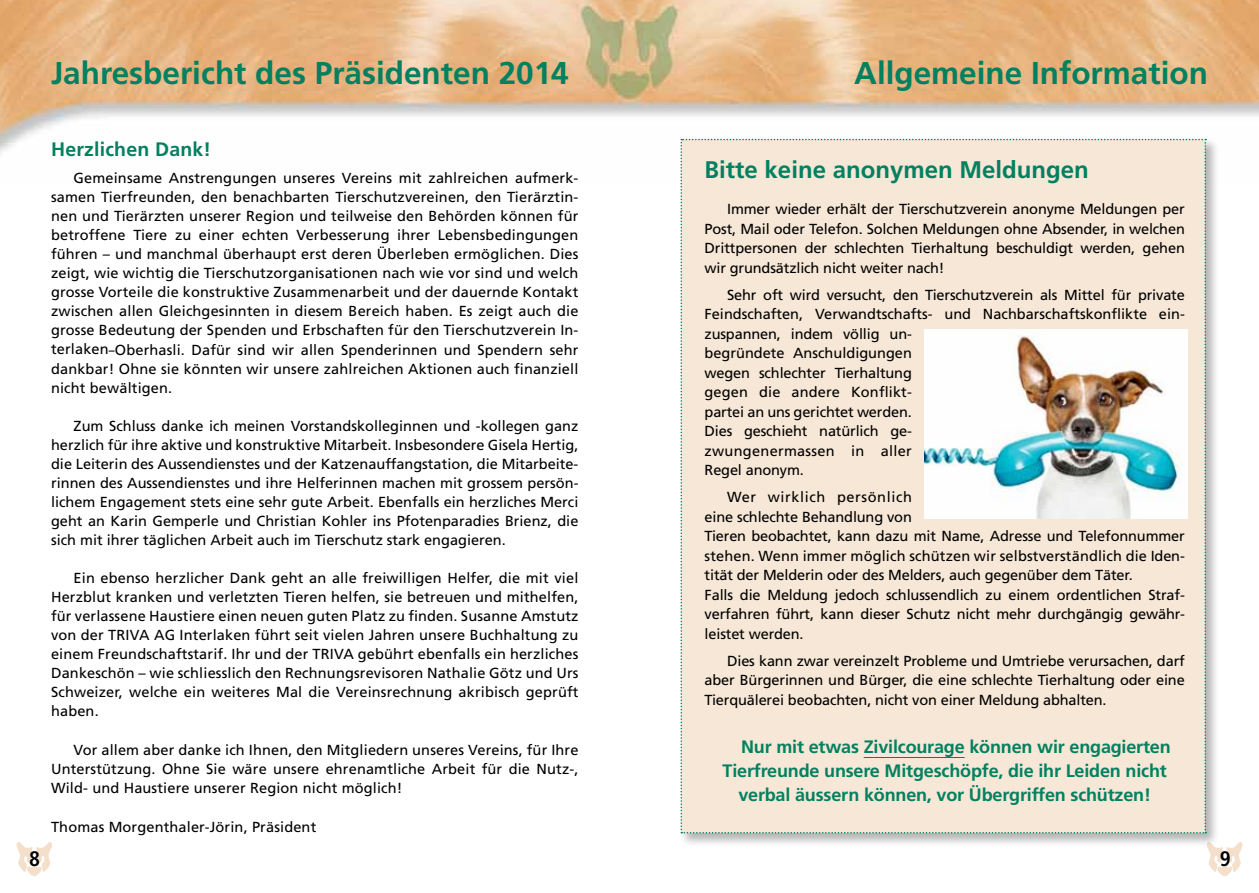
<style>
.page{position:relative;width:1259px;height:893px;background:#fff}
.page>*{position:absolute;margin:0;border:0;box-sizing:border-box;transform-origin:0 0}
.t1{font:700 31.5px "Frutiger";color:#028060}
.t2{font:700 24px "Frutiger";color:#028060}
.t3{font:700 condensed 21px "Frutiger";color:#000}
.t4{font:700 19.5px "Frutiger";letter-spacing:.01em;color:#028060}
.t5{font:700 18px "Frutiger";letter-spacing:-.01em;color:#028060}
.t6{font:14.55px/19px "Frutiger";letter-spacing:-.01em;color:#000;text-align:justify}
.t7{font:14.55px "Frutiger";letter-spacing:.01em;color:#000}
</style>
<div class="page">
<img style="left:0;top:0;width:1259px;height:154px">
<img style="left:17px;top:842px;width:35px;height:35px">
<img style="left:1207px;top:842px;width:35px;height:35px">
<div style="left:678px;top:137px;width:541px;height:710px;background:#000;opacity:.3"></div>
<div style="left:680px;top:139px;width:526px;height:694px;background:#f6e7d6"></div>
<hr style="left:863px;top:757px;width:101px;height:1px;background:#028060">
<img style="left:924px;top:329px;width:263px;height:189px">
<h1 class="t1" style="left:51px;top:55px;width:519px">Jahresbericht des Präsidenten 2014</h1>
<h3 class="t4" style="left:51px;top:137px;width:162px">Herzlichen Dank!</h3>
<p class="t6" style="left:51px;top:168px;width:529px;text-indent:23px">Gemeinsame Anstrengungen unseres Vereins mit zahlreichen aufmerk&shy;samen Tierfreunden, den benachbarten Tierschutzvereinen, den Tierärztin&shy;nen und Tierärzten unserer Region und teilweise den Behörden können für betroffene Tiere zu einer echten Verbesserung ihrer Lebensbedingungen führen – und manchmal überhaupt erst deren Überleben ermöglichen. Dies zeigt, wie wichtig die Tierschutzorganisationen nach wie vor sind und welch grosse Vorteile die konstruktive Zusammenarbeit und der dauernde Kontakt zwischen allen Gleichgesinnten in diesem Bereich haben. Es zeigt auch die grosse Bedeutung der Spenden und Erbschaften für den Tierschutzverein In&shy;terlaken–Oberhasli. Dafür sind wir allen Spenderinnen und Spendern sehr dankbar! Ohne sie könnten wir unsere zahlreichen Aktionen auch finanziell nicht bewältigen.</p>
<p class="t6" style="left:51px;top:416px;width:529px;text-indent:22px">Zum Schluss danke ich meinen Vorstandskolleginnen und -kollegen ganz herzlich für ihre aktive und konstruktive Mitarbeit. Insbesondere Gisela Hertig, die Leiterin des Aussendienstes und der Katzenauffangstation, die Mitarbeite&shy;rinnen des Aussendienstes und ihre Helferinnen machen mit grossem persön&shy;lichem Engagement stets eine sehr gute Arbeit. Ebenfalls ein herzliches Merci geht an Karin Gemperle und Christian Kohler ins Pfotenparadies Brienz, die sich mit ihrer täglichen Arbeit auch im Tierschutz stark engagieren.</p>
<p class="t6" style="left:51px;top:568px;width:529px;text-indent:22px">Ein ebenso herzlicher Dank geht an alle freiwilligen Helfer, die mit viel Herzblut kranken und verletzten Tieren helfen, sie betreuen und mithelfen, für verlassene Haustiere einen neuen guten Platz zu finden. Susanne Amstutz von der TRIVA AG Interlaken führt seit vielen Jahren unsere Buchhaltung zu einem Freundschaftstarif. Ihr und der TRIVA gebührt ebenfalls ein herzliches Dankeschön – wie schliesslich den Rechnungsrevisoren Nathalie Götz und Urs Schweizer, welche ein weiteres Mal die Vereinsrechnung akribisch geprüft haben.</p>
<p class="t6" style="left:51px;top:740px;width:529px;text-indent:22px">Vor allem aber danke ich Ihnen, den Mitgliedern unseres Vereins, für Ihre Unterstützung. Ohne Sie wäre unsere ehrenamtliche Arbeit für die Nutz-, Wild- und Haustiere unserer Region nicht möglich!</p>
<p class="t7" style="left:51px;top:818px;width:267px">Thomas Morgenthaler-Jörin, Präsident</p>
<h1 class="t1" style="left:854px;top:55px;width:355px">Allgemeine Information</h1>
<h2 class="t2" style="left:704px;top:156px;width:386px">Bitte keine anonymen Meldungen</h2>
<p class="t6" style="left:704px;top:199px;width:482px;line-height:19.5px;text-indent:22px">Immer wieder erhält der Tierschutzverein anonyme Meldungen per Post, Mail oder Telefon. Solchen Meldungen ohne Absender, in welchen Drittpersonen der schlechten Tierhaltung beschuldigt werden, gehen wir grundsätzlich nicht weiter nach!</p>
<p class="t6" style="left:704px;top:285px;width:482px;line-height:19.5px;text-align:left;text-indent:22px">Sehr oft wird versucht, den Tierschutzverein als Mittel für private Feindschaften, Verwandtschafts- und Nachbarschaftskonflikte ein&shy;zuspannen, indem völlig un-<br>begründete Anschuldigungen<br>wegen schlechter Tierhaltung<br>gegen die andere Konflikt-<br>partei an uns gerichtet werden.<br>Dies geschieht natürlich ge-<br>zwungenermassen in aller<br>Regel anonym.</p>
<p class="t6" style="left:704px;top:487px;width:482px;line-height:19.5px;text-align:left;text-indent:22px">Wer wirklich persönlich<br>eine schlechte Behandlung von<br>Tieren beobachtet, kann dazu mit Name, Adresse und Telefonnummer stehen. Wenn immer möglich schützen wir selbstverständlich die Iden&shy;tität der Melderin oder des Melders, auch gegenüber dem Täter.<br>Falls die Meldung jedoch schlussendlich zu einem ordentlichen Straf&shy;verfahren führt, kann dieser Schutz nicht mehr durchgängig gewähr&shy;leistet werden.</p>
<p class="t6" style="left:704px;top:651px;width:482px;line-height:19.5px;text-indent:22px">Dies kann zwar vereinzelt Probleme und Umtriebe verursachen, darf aber Bürgerinnen und Bürger, die eine schlechte Tierhaltung oder eine Tierquälerei beobachten, nicht von einer Meldung abhalten.</p>
<p class="t5" style="left:741px;top:736px;width:431px">Nur mit etwas Zivilcourage können wir engagierten</p>
<p class="t5" style="left:722px;top:760px;width:446px">Tierfreunde unsere Mitgeschöpfe, die ihr Leiden nicht</p>
<p class="t5" style="left:738px;top:784px;width:414px">verbal äussern können, vor Übergriffen schützen!</p>
<h3 class="t3" style="left:29px;top:846px;width:12px">8</h3>
<h3 class="t3" style="left:1219px;top:846px;width:12px">9</h3>
</div>
